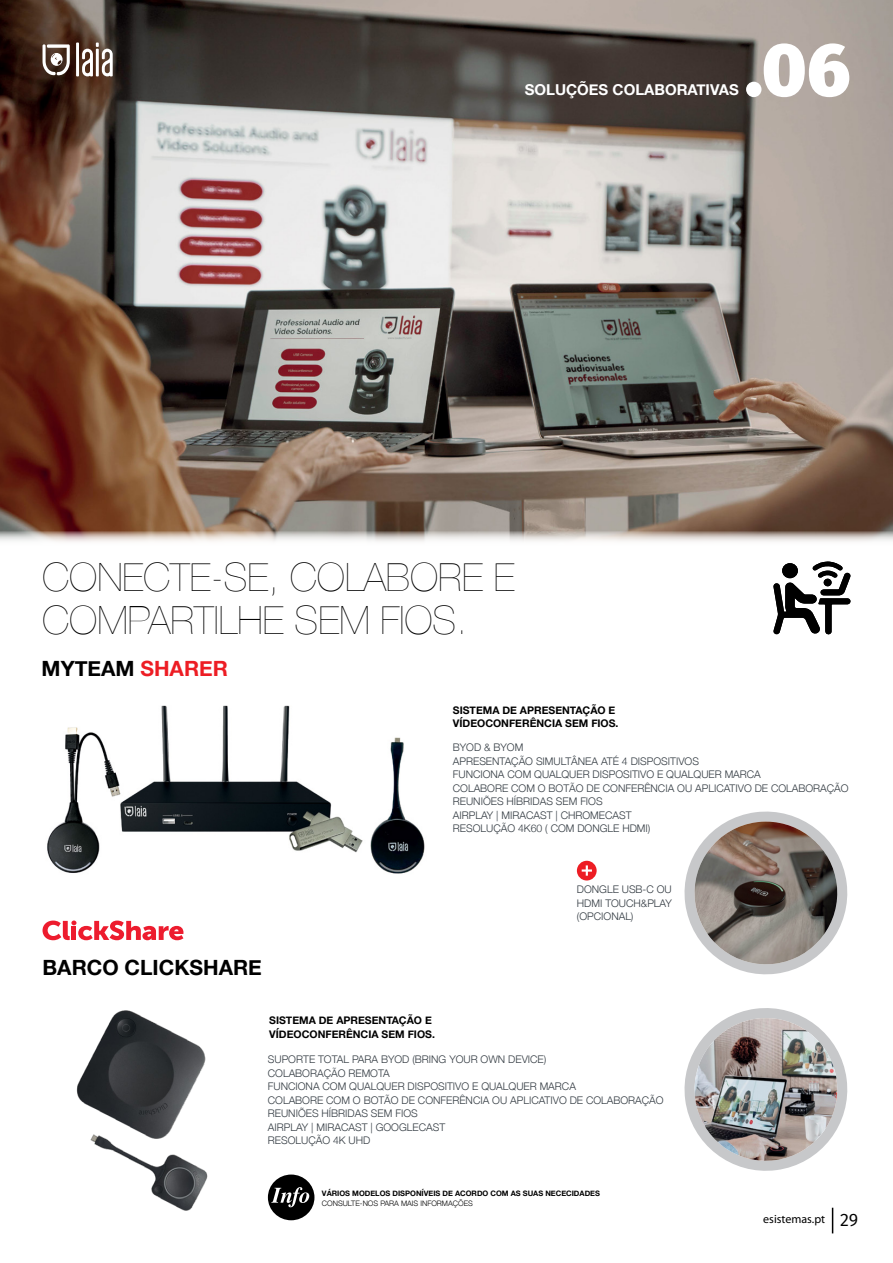
<style>
.page{position:relative;width:893px;height:1263px;background:#fff}
.page>*{position:absolute;margin:0;border:0;box-sizing:border-box;transform-origin:0 0}
.t1{font:800 75px "Fira Sans";color:#fff}
.t2{font:200 39px/43.5px "Helvetica Neue";color:#000}
.t3{font:700 21px "Helvetica Neue";color:#000}
.t4{font:700 15px "Helvetica Neue";color:#fff}
.t5{font:12px "Myriad Pro";color:#000}
.t6{font:300 10.5px/13.5px "Helvetica Neue";color:#323a41}
.t7{font:700 10.5px/13.5px "Helvetica Neue";color:#000}
.t8{font:700 7.5px "Helvetica Neue";color:#000}
.t9{font:300 7.5px "Helvetica Neue";color:#000}
.s1{color:#ed1d24}
.s2{font-family:"Fira Sans";font-size:18px}
</style>
<div class="page">
<svg style="left:832px;top:1208px;width:1px;height:25px"></svg>
<img style="left:0;top:0;width:893px;height:517px">
<svg style="left:0;top:517px;width:893px;height:25px;background:#a49388"></svg>
<svg style="left:43px;top:920px;width:140px;height:20px"></svg>
<svg style="left:684px;top:1008px;width:164px;height:163px"></svg>
<img style="left:693px;top:1018px;width:147px;height:145px">
<svg style="left:684px;top:811px;width:164px;height:164px"></svg>
<img style="left:690px;top:821px;width:152px;height:143px">
<img style="left:76px;top:1010px;width:132px;height:201px">
<svg style="left:268px;top:1174px;width:46px;height:46px"></svg>
<svg style="left:43px;top:44px;width:27px;height:31px"></svg>
<svg style="left:76px;top:43px;width:37px;height:33px"></svg>
<svg style="left:773px;top:561px;width:77px;height:73px"></svg>
<div style="left:824px;top:579px;width:8px;height:7px;background:#000;border-radius:50%"></div>
<img style="left:47px;top:705px;width:378px;height:169px">
<div style="left:577px;top:861px;width:20px;height:19px;background:#ed1d24;border-radius:50%"></div>
<svg style="left:582px;top:865px;width:10px;height:11px"></svg>
<h1 class="t1" style="left:745px;top:2px;width:107px">.06</h1>
<h3 class="t4" style="left:525px;top:78px;width:216px">SOLUÇÕES COLABORATIVAS</h3>
<h2 class="t2" style="left:43px;top:554px;width:474px">CONECTE-SE, COLABORE E<br>COMPARTILHE SEM FIOS.</h2>
<h3 class="t3" style="left:42px;top:652px;width:188px">MYTEAM <span class="s1">SHARER</span></h3>
<p class="t7" style="left:453px;top:703px;width:167px">SISTEMA DE APRESENTAÇÃO E<br>VÍDEOCONFERÊNCIA SEM FIOS.</p>
<p class="t6" style="left:453px;top:740px;width:397px">BYOD &amp; BYOM<br>APRESENTAÇÃO SIMULTÂNEA ATÉ 4 DISPOSITIVOS<br>FUNCIONA COM QUALQUER DISPOSITIVO E QUALQUER MARCA<br>COLABORE COM O BOTÃO DE CONFERÊNCIA OU APLICATIVO DE COLABORAÇÃO REUNIÕES HÍBRIDAS SEM FIOS<br>AIRPLAY | MIRACAST | CHROMECAST<br>RESOLUÇÃO 4K60 ( COM DONGLE HDMI)</p>
<h3 class="t3" style="left:43px;top:951px;width:221px">BARCO CLICKSHARE</h3>
<p class="t7" style="left:269px;top:1014px;width:167px">SISTEMA DE APRESENTAÇÃO E<br>VÍDEOCONFERÊNCIA SEM FIOS.</p>
<p class="t6" style="left:577px;top:882px;width:96px;text-align:justify">DONGLE USB-C OU HDMI TOUCH&amp;PLAY (OPCIONAL)</p>
<p class="t6" style="left:268px;top:1052px;width:397px">SUPORTE TOTAL PARA BYOD (BRING YOUR OWN DEVICE)<br>COLABORAÇÃO REMOTA<br>FUNCIONA COM QUALQUER DISPOSITIVO E QUALQUER MARCA<br>COLABORE COM O BOTÃO DE CONFERÊNCIA OU APLICATIVO DE COLABORAÇÃO REUNIÕES HÍBRIDAS SEM FIOS<br>AIRPLAY | MIRACAST | GOOGLECAST<br>RESOLUÇÃO 4K UHD</p>
<p class="t8" style="left:322px;top:1187px;width:279px">VÁRIOS MODELOS DISPONÍVEIS DE ACORDO COM AS SUAS NECECIDADES</p>
<p class="t9" style="left:322px;top:1197px;width:152px">CONSULTE-NOS PARA MAIS INFORMAÇÕES</p>
<p class="t5" style="left:763px;top:1213px;width:96px">esistemas.pt <span class="s2">29</span></p>
</div>
